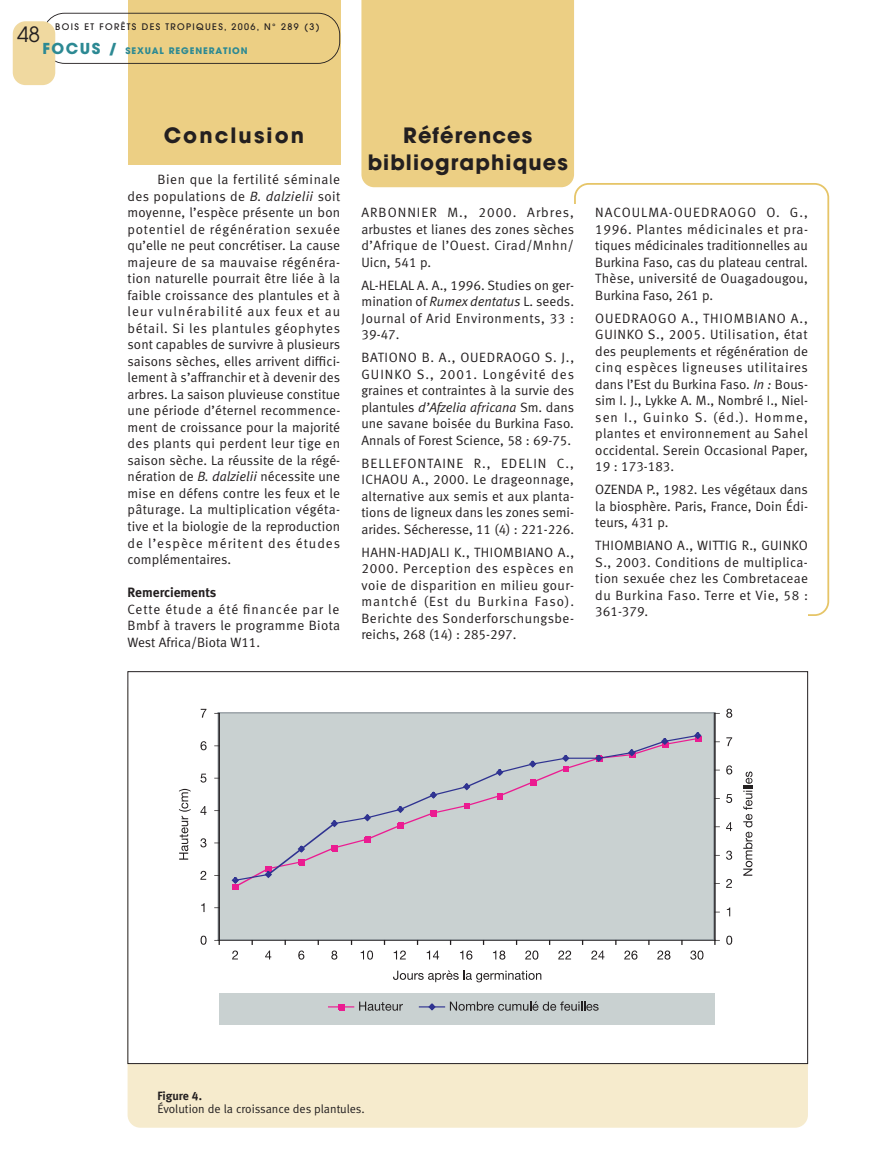
<style>
.page{position:relative;width:893px;height:1149px;background:#fff}
.page>*{position:absolute;margin:0;border:0;box-sizing:border-box;transform-origin:0 0}
.t1{font:700 21px/27px "Avant Garde";letter-spacing:.05em;color:#231f20;text-align:center}
.t2{font:700 21px "Avant Garde";letter-spacing:.1em;color:#231f20}
.t3{font:21px "Avant Garde";color:#231f20}
.t4{font:13.5px/16.5px "Meta Normal LF";letter-spacing:.005em;color:#231f20;text-align:justify}
.t5{font:13.5px "Meta Bold LF";color:#231f20}
.t6{font:12px "Meta Normal LF";letter-spacing:-.005em;color:#231f20}
.t7{font:12px "Meta Bold LF";color:#231f20}
.t8{font:500 9px "Avant Garde";letter-spacing:.15em;color:#231f20}
.t9{font:700 9px "Avant Garde";letter-spacing:.1em;color:#2c8993}
.s1{font-size:15px}
.s2{font-style:italic}
</style>
<div class="page">
<svg style="left:574px;top:183px;width:255px;height:432px"></svg>
<div style="left:553px;top:204px;width:255px;height:441px;background:#fff"></div>
<div style="left:361px;top:0;width:213px;height:187px;background:#eccf84"></div>
<div style="left:128px;top:0;width:212px;height:165px;background:#eccf84"></div>
<div style="left:128px;top:676px;width:680px;height:451px;background:#f6ebcd;border-radius:13px"></div>
<div style="left:128px;top:671px;width:680px;height:392px;background:#fff"></div>
<div style="left:219px;top:992px;width:496px;height:32px;background:#c9d1d1"></div>
<div style="left:219px;top:713px;width:496px;height:227px;background:#c9d1d1"></div>
<hr style="left:219px;top:711px;width:495px;height:2px;background:#878f96">
<hr style="left:714px;top:712px;width:1px;height:227px;background:#878f96">
<hr style="left:219px;top:938px;width:495px;height:2px;background:#878f96">
<hr style="left:218px;top:712px;width:1px;height:227px;background:#878f96">
<hr style="left:219px;top:713px;width:1px;height:227px;background:#231f20">
<hr style="left:219px;top:939px;width:496px;height:1px;background:#231f20">
<svg style="left:215px;top:939px;width:5px;height:5px"></svg>
<hr style="left:714px;top:713px;width:1px;height:227px;background:#231f20">
<svg style="left:714px;top:939px;width:5px;height:5px"></svg>
<svg style="left:231px;top:732px;width:471px;height:157px"></svg>
<svg style="left:201px;top:935px;width:6px;height:9px"></svg>
<svg style="left:201px;top:903px;width:4px;height:8px"></svg>
<svg style="left:200px;top:870px;width:6px;height:9px"></svg>
<svg style="left:200px;top:838px;width:6px;height:9px"></svg>
<svg style="left:200px;top:806px;width:7px;height:8px"></svg>
<svg style="left:200px;top:773px;width:6px;height:9px"></svg>
<svg style="left:201px;top:741px;width:6px;height:9px"></svg>
<svg style="left:201px;top:708px;width:5px;height:9px"></svg>
<svg style="left:232px;top:950px;width:6px;height:9px"></svg>
<svg style="left:265px;top:950px;width:6px;height:9px"></svg>
<svg style="left:298px;top:950px;width:6px;height:9px"></svg>
<svg style="left:331px;top:950px;width:6px;height:9px"></svg>
<svg style="left:361px;top:950px;width:12px;height:9px"></svg>
<svg style="left:394px;top:950px;width:12px;height:9px"></svg>
<svg style="left:427px;top:950px;width:12px;height:9px"></svg>
<svg style="left:460px;top:950px;width:12px;height:9px"></svg>
<svg style="left:493px;top:950px;width:12px;height:9px"></svg>
<svg style="left:525px;top:950px;width:13px;height:9px"></svg>
<svg style="left:558px;top:950px;width:13px;height:9px"></svg>
<svg style="left:591px;top:950px;width:13px;height:9px"></svg>
<svg style="left:624px;top:950px;width:13px;height:9px"></svg>
<svg style="left:657px;top:950px;width:13px;height:9px"></svg>
<svg style="left:690px;top:950px;width:13px;height:9px"></svg>
<svg style="left:393px;top:970px;width:148px;height:12px"></svg>
<svg style="left:179px;top:788px;width:12px;height:71px"></svg>
<svg style="left:726px;top:935px;width:6px;height:9px"></svg>
<svg style="left:727px;top:907px;width:3px;height:9px"></svg>
<svg style="left:726px;top:878px;width:6px;height:9px"></svg>
<svg style="left:726px;top:850px;width:6px;height:9px"></svg>
<svg style="left:726px;top:822px;width:6px;height:8px"></svg>
<svg style="left:726px;top:794px;width:6px;height:8px"></svg>
<svg style="left:726px;top:765px;width:6px;height:9px"></svg>
<svg style="left:726px;top:737px;width:6px;height:8px"></svg>
<svg style="left:726px;top:708px;width:6px;height:9px"></svg>
<svg style="left:743px;top:771px;width:9px;height:104px"></svg>
<hr style="left:329px;top:1005px;width:24px;height:2px;background:#eb1c91">
<svg style="left:339px;top:1004px;width:5px;height:5px"></svg>
<svg style="left:359px;top:1001px;width:44px;height:9px"></svg>
<hr style="left:420px;top:1005px;width:24px;height:2px;background:#2f3391">
<svg style="left:427px;top:1003px;width:10px;height:7px"></svg>
<svg style="left:450px;top:1001px;width:149px;height:9px"></svg>
<svg style="left:46px;top:13px;width:294px;height:51px"></svg>
<div style="left:13px;top:21px;width:42px;height:64px;background:#f0d9a0;border-radius:13px"></div>
<h1 class="t3" style="left:17px;top:26px;width:25px">48</h1>
<p class="t8" style="left:55px;top:23px;width:266px">BOIS ET FORÊTS DES TROPIQUES, 2006, N° 289 (3)</p>
<p class="t9" style="left:43px;top:47px;width:207px"><span class="s1">FOCUS /</span> SEXUAL REGENERATION</p>
<h1 class="t2" style="left:164px;top:128px;width:142px">Conclusion</h1>
<p class="t4" style="left:128px;top:172px;width:214px;text-indent:30px">Bien que la fertilité séminale des populations de <span class="s2">B. dalzielii</span> soit moyenne, l’espèce présente un bon potentiel de régénération sexuée qu’elle ne peut concrétiser. La cause majeure de sa mauvaise régénéra&shy;tion naturelle pourrait être liée à la faible croissance des plantules et à leur vulnérabilité aux feux et au bétail. Si les plantules géophytes sont capables de survivre à plusieurs saisons sèches, elles arrivent diffici&shy;lement à s’affranchir et à devenir des arbres. La saison pluvieuse constitue une période d’éternel recommence&shy;ment de croissance pour la majorité des plants qui perdent leur tige en saison sèche. La réussite de la régé&shy;nération de <span class="s2">B. dalzielii</span> nécessite une mise en défens contre les feux et le pâturage. La multiplication végéta&shy;tive et la biologie de la reproduction de l’espèce méritent des études complémentaires.</p>
<p class="t5" style="left:128px;top:587px;width:90px">Remerciements</p>
<p class="t4" style="left:128px;top:601px;width:214px">Cette étude a été financée par le Bmbf à travers le programme Biota West Africa/Biota W11.</p>
<h1 class="t1" style="left:368px;top:125px;width:202px">Références bibliographiques</h1>
<p class="t4" style="left:361px;top:205px;width:214px">ARBONNIER M., 2000. Arbres, arbustes et lianes des zones sèches d’Afrique de l’Ouest. Cirad/Mnhn/ Uicn, 541 p.</p>
<p class="t4" style="left:361px;top:278px;width:214px">AL-HELAL A. A., 1996. Studies on ger&shy;mination of <span class="s2">Rumex dentatus</span> L. seeds.<br>Journal of Arid Environments, 33 :<br>39-47.</p>
<p class="t4" style="left:361px;top:350px;width:214px">BATIONO B. A., OUEDRAOGO S. J., GUINKO S., 2001. Longévité des graines et contraintes à la survie des plantules <span class="s2">d’Afzelia africana</span> Sm. dans une savane boisée du Burkina Faso.<br>Annals of Forest Science, 58 : 69-75.</p>
<p class="t4" style="left:361px;top:456px;width:214px">BELLEFONTAINE R., EDELIN C., ICHAOU A., 2000. Le drageonnage, alternative aux semis et aux planta&shy;tions de ligneux dans les zones semi&shy;arides. Sécheresse, 11 (4) : 221-226.</p>
<p class="t4" style="left:361px;top:544px;width:214px">HAHN-HADJALI K., THIOMBIANO A., 2000. Perception des espèces en voie de disparition en milieu gour&shy;mantché (Est du Burkina Faso).<br>Berichte des Sonderforschungsbe&shy;reichs, 268 (14) : 285-297.</p>
<p class="t4" style="left:595px;top:205px;width:214px">NACOULMA-OUEDRAOGO O. G., 1996. Plantes médicinales et pra&shy;tiques médicinales traditionnelles au Burkina Faso, cas du plateau central.<br>Thèse, université de Ouagadougou, Burkina Faso, 261 p.</p>
<p class="t4" style="left:595px;top:311px;width:214px">OUEDRAOGO A., THIOMBIANO A., GUINKO S., 2005. Utilisation, état des peuplements et régénération de cinq espèces ligneuses utilitaires dans l’Est du Burkina Faso. <span class="s2">In :</span> Bous&shy;sim I. J., Lykke A. M., Nombré I., Niel&shy;sen I., Guinko S. (éd.). Homme, plantes et environnement au Sahel occidental. Serein Occasional Paper, 19 : 173-183.</p>
<p class="t4" style="left:595px;top:482px;width:214px">OZENDA P., 1982. Les végétaux dans la biosphère. Paris, France, Doin Édi&shy;teurs, 431 p.</p>
<p class="t4" style="left:595px;top:538px;width:214px">THIOMBIANO A., WITTIG R., GUINKO S., 2003. Conditions de multiplica&shy;tion sexuée chez les Combretaceae du Burkina Faso. Terre et Vie, 58 :<br>361-379.</p>
<p class="t7" style="left:157px;top:1091px;width:46px">Figure 4.</p>
<p class="t6" style="left:157px;top:1104px;width:209px">Évolution de la croissance des plantules.</p>
</div>
